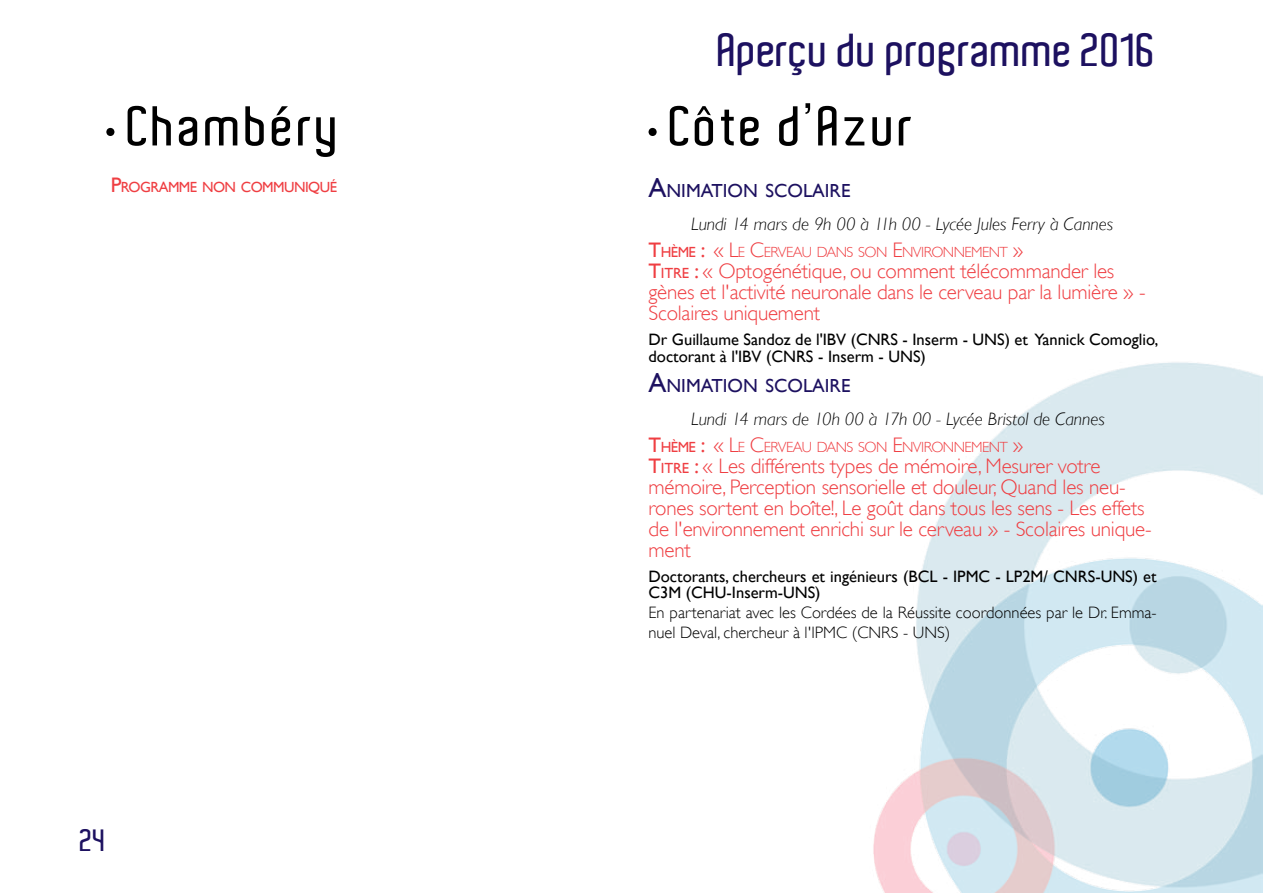
<style>
.page{position:relative;width:1263px;height:893px;background:#fff}
.page>*{position:absolute;margin:0;border:0;box-sizing:border-box;transform-origin:0 0}
.t1{font:600 54px "Aldo";letter-spacing:.05em;color:#000}
.t2{font:600 45px "Aldo";color:#1d1160}
.t3{font:600 30px "Aldo";color:#1d1160}
.t4{font:300 21px/21px "Gill Sans";letter-spacing:-.01em;color:#ef3e42}
.t5{font:18.9px "Gill Sans";color:#1d1160}
.t6{font:italic 300 18px "Gill Sans";color:#000}
.t7{font:16.5px/16.5px "Gill Sans";color:#000}
.t8{font:300 16.5px/19.8px "Gill Sans";color:#000}
.t9{font:300 14.7px "Gill Sans";letter-spacing:-.035em;color:#ef3e42}
.t10{font:14.7px "Gill Sans";letter-spacing:-.035em;color:#ef3e42}
.s1{font-size:21px}
.s2{font-size:27px}
.s3{font-weight:400;font-size:21px}
.s4{font-weight:400}
.s5{font-weight:400;font-size:14.7px}
</style>
<div class="page">
<img style="left:873px;top:362px;width:390px;height:531px">
<h1 class="t1" style="left:106px;top:96px;width:235px">• Chambéry</h1>
<p class="t10" style="left:111px;top:179px;width:228px"><span class="s1">P</span>ROGRAMME NON COMMUNIQUÉ</p>
<h3 class="t3" style="left:80px;top:823px;width:28px">24</h3>
<h2 class="t2" style="left:718px;top:24px;width:440px">Aperçu du programme 2016</h2>
<h1 class="t1" style="left:648px;top:96px;width:267px">• Côte d’Azur</h1>
<p class="t5" style="left:648px;top:180px;width:203px"><span class="s2">A</span>NIMATION SCOLAIRE</p>
<p class="t6" style="left:691px;top:214px;width:424px">Lundi 14 mars de 9h 00 à 11h 00 - Lycée Jules Ferry à Cannes</p>
<p class="t9" style="left:648px;top:244px;width:376px"><span class="s3">T</span><span class="s4">HÈME</span> <span class="s3">:</span> <span class="s1">« L</span>E <span class="s1">C</span>ERVEAU DANS SON <span class="s1">E</span>NVIRONNEMENT <span class="s1">»</span></p>
<p class="t4" style="left:648px;top:260px;width:499px"><span class="s4">T</span><span class="s5">ITRE</span> <span class="s4">:</span> « Optogénétique, ou comment télécommander les gènes et l'activité neuronale dans le cerveau par la lumière » -<br>Scolaires uniquement</p>
<p class="t7" style="left:648px;top:331px;width:511px">Dr Guillaume Sandoz de l'IBV (CNRS - Inserm - UNS) et Yannick Comoglio, doctorant à l'IBV (CNRS - Inserm - UNS)</p>
<p class="t5" style="left:648px;top:374px;width:203px"><span class="s2">A</span>NIMATION SCOLAIRE</p>
<p class="t6" style="left:691px;top:408px;width:415px">Lundi 14 mars de 10h 00 à 17h 00 - Lycée Bristol de Cannes</p>
<p class="t9" style="left:648px;top:438px;width:376px"><span class="s3">T</span><span class="s4">HÈME</span> <span class="s3">:</span> <span class="s1">« L</span>E <span class="s1">C</span>ERVEAU DANS SON <span class="s1">E</span>NVIRONNEMENT <span class="s1">»</span></p>
<p class="t4" style="left:648px;top:455px;width:505px"><span class="s4">T</span><span class="s5">ITRE</span> <span class="s4">:</span> « Les différents types de mémoire, Mesurer votre mémoire, Perception sensorielle et douleur, Quand les neu&shy;rones sortent en boîte!, Le goût dans tous les sens - Les effets de l'environnement enrichi sur le cerveau » - Scolaires unique&shy;ment</p>
<p class="t7" style="left:648px;top:568px;width:510px">Doctorants, chercheurs et ingénieurs (BCL - IPMC - LP2M/ CNRS-UNS) et<br>C3M (CHU-Inserm-UNS)</p>
<p class="t8" style="left:648px;top:602px;width:510px">En partenariat avec les Cordées de la Réussite coordonnées par le Dr. Emma&shy;nuel Deval, chercheur à l'IPMC (CNRS - UNS)</p>
</div>
